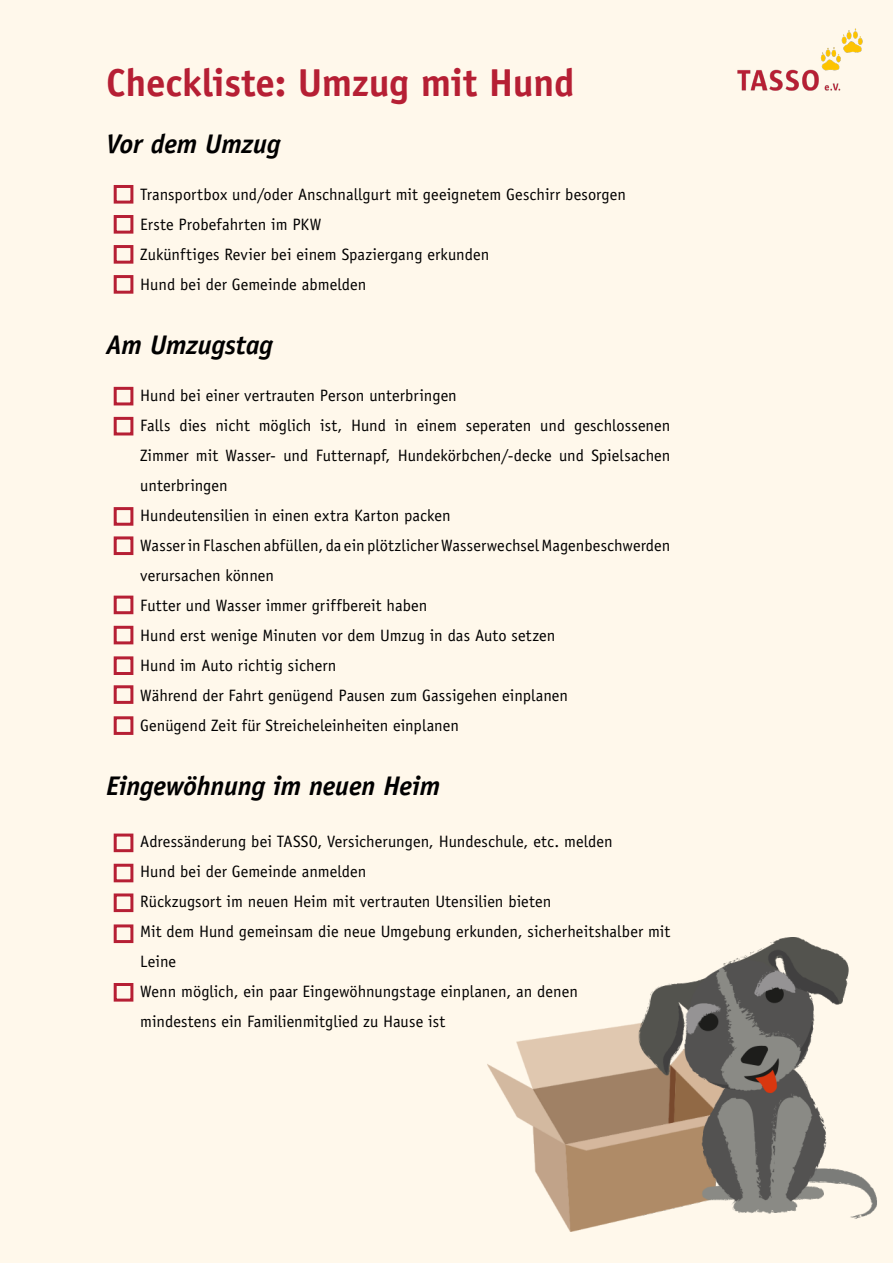
<style>
.page{position:relative;width:893px;height:1263px;background:#fff8eb}
.page>*{position:absolute;margin:0;border:0;box-sizing:border-box;transform-origin:0 0}
.t1{font:700 39px "Officina Sans Std";letter-spacing:-.005em;color:#b61f34}
.t2{font:italic 700 27px "Officina Sans Std";letter-spacing:-.01em;color:#000}
.t3{font:16.5px/30px "Officina Sans Std";color:#000}
</style>
<div class="page">
<div style="left:114px;top:185px;width:19px;height:19px;border:3px solid #b61f34"></div>
<div style="left:114px;top:387px;width:19px;height:18px;border:3px solid #b61f34"></div>
<div style="left:114px;top:215px;width:19px;height:19px;border:3px solid #b61f34"></div>
<div style="left:114px;top:417px;width:19px;height:18px;border:3px solid #b61f34"></div>
<div style="left:114px;top:245px;width:19px;height:19px;border:3px solid #b61f34"></div>
<div style="left:114px;top:507px;width:19px;height:19px;border:3px solid #b61f34"></div>
<div style="left:114px;top:626px;width:19px;height:18px;border:3px solid #b61f34"></div>
<div style="left:114px;top:864px;width:19px;height:18px;border:3px solid #b61f34"></div>
<div style="left:114px;top:685px;width:19px;height:19px;border:3px solid #b61f34"></div>
<div style="left:114px;top:716px;width:19px;height:19px;border:3px solid #b61f34"></div>
<div style="left:114px;top:924px;width:19px;height:19px;border:3px solid #b61f34"></div>
<div style="left:114px;top:983px;width:19px;height:18px;border:3px solid #b61f34"></div>
<div style="left:114px;top:275px;width:19px;height:19px;border:3px solid #b61f34"></div>
<div style="left:114px;top:536px;width:19px;height:19px;border:3px solid #b61f34"></div>
<div style="left:114px;top:596px;width:19px;height:18px;border:3px solid #b61f34"></div>
<div style="left:114px;top:833px;width:19px;height:19px;border:3px solid #b61f34"></div>
<div style="left:114px;top:656px;width:19px;height:19px;border:3px solid #b61f34"></div>
<div style="left:114px;top:893px;width:19px;height:19px;border:3px solid #b61f34"></div>
<img style="left:487px;top:937px;width:390px;height:295px">
<img style="left:737px;top:28px;width:126px;height:63px">
<h1 class="t1" style="left:106px;top:59px;width:470px">Checkliste: Umzug mit Hund</h1>
<h2 class="t2" style="left:106px;top:127px;width:176px">Vor dem Umzug</h2>
<p class="t3" style="left:140px;top:179px;width:487px">Transportbox und/oder Anschnallgurt mit geeignetem Geschirr besorgen Erste Probefahrten im PKW<br>Zukünftiges Revier bei einem Spaziergang erkunden<br>Hund bei der Gemeinde abmelden</p>
<h2 class="t2" style="left:106px;top:329px;width:168px">Am Umzugstag</h2>
<p class="t3" style="left:140px;top:381px;width:532px">Hund bei einer vertrauten Person unterbringen<br>Falls dies nicht möglich ist, Hund in einem seperaten und geschlossenen Zimmer mit Wasser- und Futternapf, Hundekörbchen/-decke und Spielsachen unterbringen<br>Hundeutensilien in einen extra Karton packen<br>Wasser in Flaschen abfüllen, da ein plötzlicher Wasserwechsel Magenbeschwerden verursachen können<br>Futter und Wasser immer griffbereit haben<br>Hund erst wenige Minuten vor dem Umzug in das Auto setzen<br>Hund im Auto richtig sichern<br>Während der Fahrt genügend Pausen zum Gassigehen einplanen<br>Genügend Zeit für Streicheleinheiten einplanen</p>
<h2 class="t2" style="left:106px;top:769px;width:335px">Eingewöhnung im neuen Heim</h2>
<p class="t3" style="left:140px;top:827px;width:532px">Adressänderung bei TASSO, Versicherungen, Hundeschule, etc. melden<br>Hund bei der Gemeinde anmelden<br>Rückzugsort im neuen Heim mit vertrauten Utensilien bieten<br>Mit dem Hund gemeinsam die neue Umgebung erkunden, sicherheitshalber mit Leine<br>Wenn möglich, ein paar Eingewöhnungstage einplanen, an denen<br>mindestens ein Familienmitglied zu Hause ist</p>
</div>
